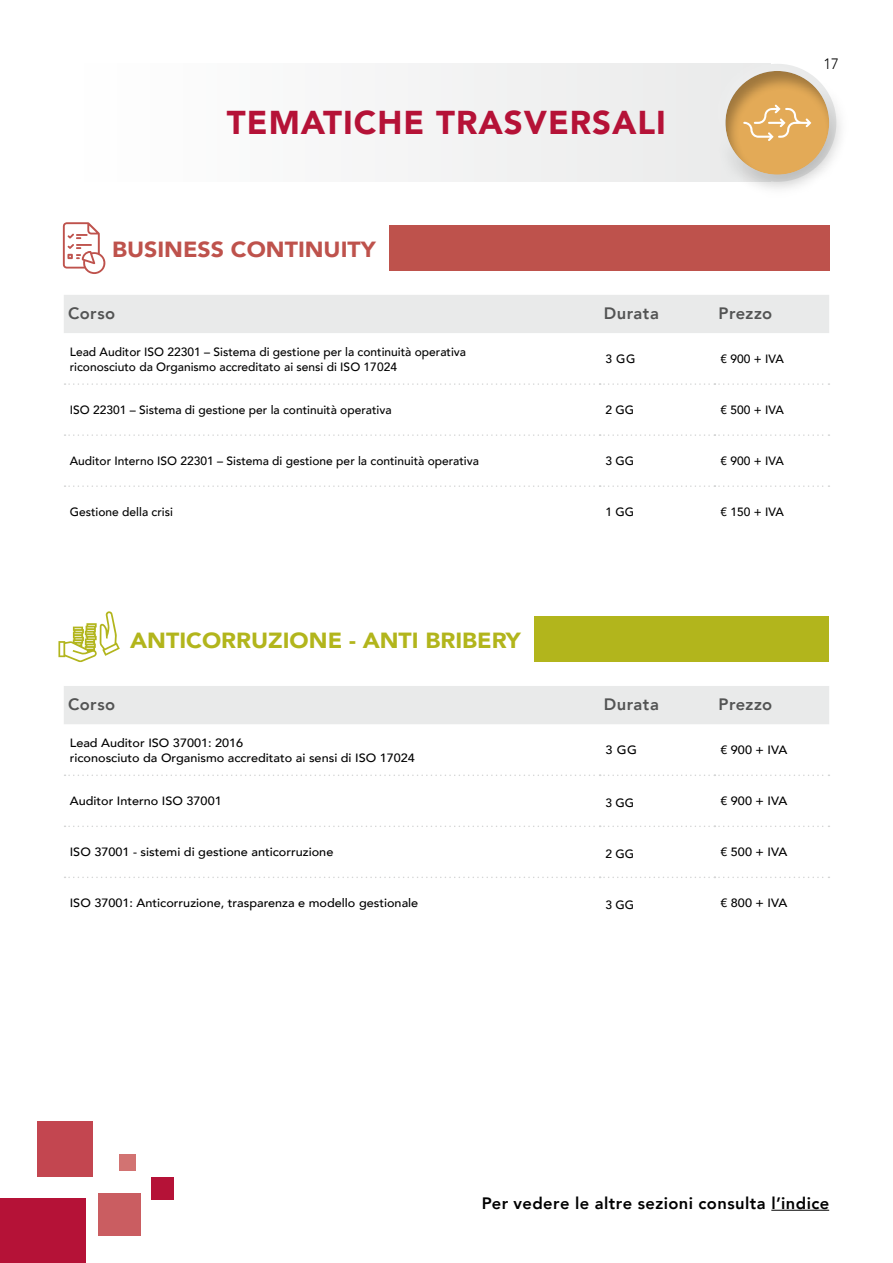
<style>
.page{position:relative;width:893px;height:1263px;background:#fff}
.page>*{position:absolute;margin:0;border:0;box-sizing:border-box;transform-origin:0 0}
.t1{font:900 33px "Avenir";letter-spacing:.03em;color:#b51237}
.t2{font:900 21.9px "Avenir";color:#b2b51c;scale:1.06 1}
.t3{font:900 21.9px "Avenir";color:#be524c;scale:1.06 1}
.t4{font:800 16.5px "Avenir";letter-spacing:.03em;color:#000}
.t5{font:800 16.5px "Avenir";letter-spacing:.03em;color:#535454}
.t6{font:300 15px "Avenir";color:#000}
.t7{font:500 12px/15px "Avenir";color:#000}
.t8{font:500 12px/15px "Avenir";color:#000;scale:1.05 1}
</style>
<div class="page">
<div style="left:64px;top:295px;width:765px;height:38px;background:#e9eaea"></div>
<svg style="left:65px;top:383px;width:764px;height:2px"></svg>
<svg style="left:65px;top:434px;width:764px;height:2px"></svg>
<svg style="left:65px;top:485px;width:764px;height:2px"></svg>
<div style="left:64px;top:686px;width:765px;height:38px;background:#e9eaea"></div>
<svg style="left:65px;top:774px;width:764px;height:2px"></svg>
<svg style="left:65px;top:825px;width:764px;height:2px"></svg>
<svg style="left:65px;top:876px;width:764px;height:2px"></svg>
<div style="left:408px;top:64px;width:276px;height:118px;background:#f0f0f0"></div>
<div style="left:684px;top:30px;width:189px;height:174px;background:#000;opacity:.3"></div>
<div style="left:389px;top:225px;width:440px;height:46px;background:#be524c"></div>
<div style="left:535px;top:616px;width:294px;height:46px;background:#b2b51c"></div>
<div style="left:37px;top:1121px;width:56px;height:56px;background:#c34650"></div>
<div style="left:119px;top:1154px;width:17px;height:16px;background:#d27372"></div>
<div style="left:98px;top:1193px;width:43px;height:42px;background:#ca5d61"></div>
<div style="left:152px;top:1177px;width:22px;height:22px;background:#b51237"></div>
<div style="left:0;top:1198px;width:85px;height:65px;background:#b51237"></div>
<svg style="left:743px;top:104px;width:68px;height:37px;background:#e7b670"></svg>
<svg style="left:63px;top:222px;width:43px;height:52px"></svg>
<svg style="left:58px;top:611px;width:62px;height:51px"></svg>
<hr style="left:771px;top:1210px;width:58px;height:1px;background:#000">
<h1 class="t1" style="left:227px;top:94px;width:441px">TEMATICHE TRASVERSALI</h1>
<p class="t6" style="left:823px;top:55px;width:17px">17</p>
<h2 class="t3" style="left:112px;top:231px;width:250px">BUSINESS CONTINUITY</h2>
<h3 class="t5" style="left:68px;top:300px;width:49px">Corso</h3>
<h3 class="t5" style="left:604px;top:300px;width:57px">Durata</h3>
<h3 class="t5" style="left:719px;top:300px;width:55px">Prezzo</h3>
<p class="t7" style="left:70px;top:343px;width:398px">Lead Auditor ISO 22301 – Sistema di gestione per la continuità operativa riconosciuto da Organismo accreditato ai sensi di ISO 17024</p>
<p class="t7" style="left:606px;top:351px;width:31px">3 GG</p>
<p class="t7" style="left:720px;top:351px;width:65px">€ 900 + IVA</p>
<p class="t7" style="left:70px;top:402px;width:323px">ISO 22301 – Sistema di gestione per la continuità operativa</p>
<p class="t7" style="left:606px;top:402px;width:30px">2 GG</p>
<p class="t7" style="left:720px;top:402px;width:65px">€ 500 + IVA</p>
<p class="t7" style="left:70px;top:453px;width:411px">Auditor Interno ISO 22301 – Sistema di gestione per la continuità operativa</p>
<p class="t7" style="left:606px;top:453px;width:30px">3 GG</p>
<p class="t7" style="left:720px;top:453px;width:65px">€ 900 + IVA</p>
<p class="t7" style="left:70px;top:504px;width:105px">Gestione della crisi</p>
<p class="t7" style="left:606px;top:504px;width:30px">1 GG</p>
<p class="t7" style="left:720px;top:504px;width:65px">€ 150 + IVA</p>
<h2 class="t2" style="left:130px;top:622px;width:370px">ANTICORRUZIONE - ANTI BRIBERY</h2>
<h3 class="t5" style="left:68px;top:691px;width:49px">Corso</h3>
<h3 class="t5" style="left:604px;top:691px;width:57px">Durata</h3>
<h3 class="t5" style="left:719px;top:691px;width:55px">Prezzo</h3>
<p class="t8" style="left:70px;top:734px;width:330px">Lead Auditor ISO 37001: 2016<br>riconosciuto da Organismo accreditato ai sensi di ISO 17024</p>
<p class="t8" style="left:606px;top:742px;width:31px">3 GG</p>
<p class="t8" style="left:720px;top:742px;width:65px">€ 900 + IVA</p>
<p class="t8" style="left:70px;top:793px;width:146px">Auditor Interno ISO 37001</p>
<p class="t7" style="left:606px;top:794px;width:30px">3 GG</p>
<p class="t8" style="left:720px;top:793px;width:65px">€ 900 + IVA</p>
<p class="t8" style="left:70px;top:844px;width:253px">ISO 37001 - sistemi di gestione anticorruzione</p>
<p class="t7" style="left:606px;top:845px;width:30px">2 GG</p>
<p class="t8" style="left:720px;top:844px;width:65px">€ 500 + IVA</p>
<p class="t8" style="left:70px;top:895px;width:333px">ISO 37001: Anticorruzione, trasparenza e modello gestionale</p>
<p class="t7" style="left:606px;top:896px;width:30px">3 GG</p>
<p class="t8" style="left:720px;top:895px;width:65px">€ 800 + IVA</p>
<h3 class="t4" style="left:482px;top:1190px;width:349px">Per vedere le altre sezioni consulta l’indice</h3>
</div>
